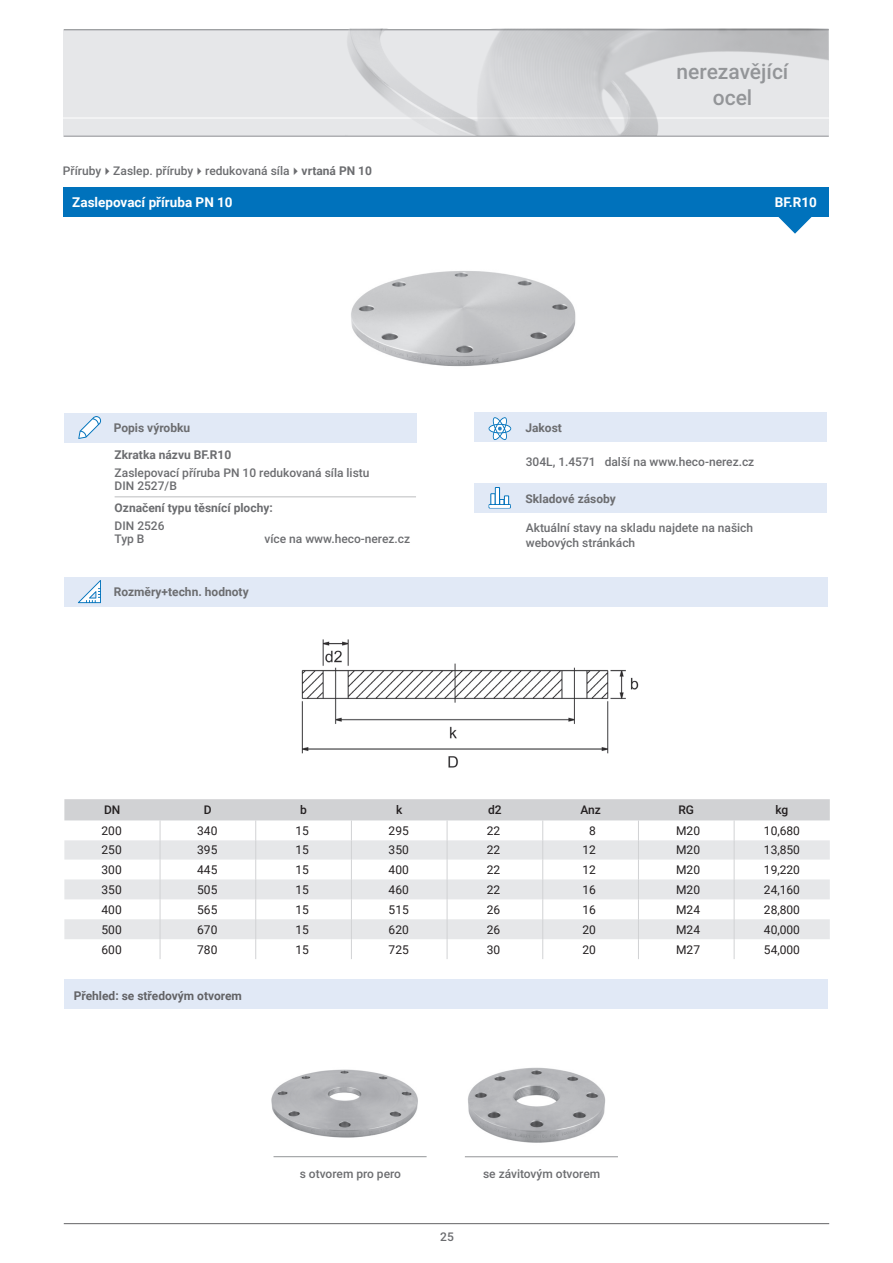
<style>
.page{position:relative;width:893px;height:1263px;background:#fff}
.page>*{position:absolute;margin:0;border:0;box-sizing:border-box;transform-origin:0 0}
.t1{font:500 21px/25.5px "Roboto";color:#939598;text-align:center}
.t2{font:700 13.5px "Roboto";color:#fff}
.t3{font:500 12px/13.5px "Roboto";color:#6c6d70}
.t4{font:12px "Roboto";color:#231f20}
.t5{font:700 12px "Roboto";color:#6c6d70}
.t6{font:700 12px "Roboto";color:#636366}
.t7{font:500 12px "Roboto";color:#231f20}
.s1{font-weight:700}
</style>
<div class="page">
<hr style="left:64px;top:1223px;width:765px;height:1px;background:#636366">
<div style="left:64px;top:30px;width:765px;height:106px;background:#e6e7e9"></div>
<hr style="left:0;top:118px;width:859px;height:1px;background:#fff">
<hr style="left:64px;top:136px;width:765px;height:1px;background:#939598">
<hr style="left:64px;top:30px;width:765px;height:1px;background:#939598">
<img style="left:345px;top:29px;width:484px;height:107px">
<svg style="left:778px;top:217px;width:34px;height:17px"></svg>
<img style="left:351px;top:271px;width:225px;height:96px">
<img style="left:301px;top:639px;width:337px;height:129px">
<div style="left:64px;top:187px;width:765px;height:30px;background:#0072bc"></div>
<div style="left:64px;top:577px;width:764px;height:30px;background:#e1e9f6"></div>
<div style="left:64px;top:413px;width:353px;height:30px;background:#e1e9f6"></div>
<div style="left:474px;top:412px;width:353px;height:30px;background:#e1e9f6"></div>
<div style="left:474px;top:483px;width:353px;height:30px;background:#e1e9f6"></div>
<div style="left:64px;top:979px;width:764px;height:30px;background:#e1e9f6"></div>
<img style="left:272px;top:1069px;width:146px;height:69px">
<img style="left:468px;top:1067px;width:138px;height:76px">
<svg style="left:78px;top:580px;width:23px;height:23px"></svg>
<svg style="left:78px;top:416px;width:23px;height:23px"></svg>
<svg style="left:488px;top:417px;width:23px;height:23px"></svg>
<svg style="left:489px;top:487px;width:22px;height:21px"></svg>
<svg style="left:491px;top:494px;width:4px;height:10px"></svg>
<svg style="left:64px;top:799px;width:766px;height:160px"></svg>
<hr style="left:115px;top:496px;width:301px;height:1px;background:#bcbdc0">
<hr style="left:274px;top:1156px;width:153px;height:1px;background:#939598">
<hr style="left:465px;top:1156px;width:153px;height:1px;background:#939598">
<h1 class="t1" style="left:677px;top:58px;width:113px">nerezavějící ocel</h1>
<p class="t3" style="left:63px;top:164px;width:311px">Příruby✔Zaslep. příruby✔redukovaná síla✔<span class="s1">vrtaná PN 10</span></p>
<p class="t2" style="left:72px;top:193px;width:162px">Zaslepovací příruba PN 10</p>
<p class="t2" style="left:775px;top:193px;width:44px">BF.R10</p>
<p class="t5" style="left:114px;top:420px;width:78px">Popis výrobku</p>
<p class="t5" style="left:525px;top:420px;width:38px">Jakost</p>
<p class="t5" style="left:526px;top:420px;width:55px">Werkstoff</p>
<p class="t5" style="left:115px;top:446px;width:118px">Zkratka názvu BF.R10</p>
<p class="t3" style="left:115px;top:465px;width:256px">Zaslepovací příruba PN 10 redukovaná síla listu<br>DIN 2527/B</p>
<p class="t5" style="left:115px;top:499px;width:160px">Označení typu těsnící plochy:</p>
<p class="t3" style="left:115px;top:518px;width:51px">DIN 2526<br>Typ B</p>
<p class="t3" style="left:264px;top:532px;width:147px">více na www.heco-nerez.cz</p>
<p class="t5" style="left:114px;top:583px;width:136px">Rozměry+techn. hodnoty</p>
<p class="t3" style="left:526px;top:454px;width:230px">304L, 1.4571 další na www.heco-nerez.cz</p>
<p class="t5" style="left:525px;top:490px;width:92px">Skladové zásoby</p>
<p class="t3" style="left:526px;top:520px;width:229px;line-height:15px">Aktuální stavy na skladu najdete na našich webových stránkách</p>
<p class="t7" style="left:104px;top:802px;width:18px">DN</p>
<p class="t7" style="left:204px;top:802px;width:9px">D</p>
<p class="t7" style="left:300px;top:802px;width:8px">b</p>
<p class="t7" style="left:396px;top:802px;width:8px">k</p>
<p class="t7" style="left:488px;top:802px;width:15px">d2</p>
<p class="t7" style="left:580px;top:802px;width:22px">Anz</p>
<p class="t7" style="left:678px;top:802px;width:17px">RG</p>
<p class="t7" style="left:775px;top:802px;width:14px">kg</p>
<p class="t4" style="left:102px;top:822px;width:22px">200</p>
<p class="t4" style="left:197px;top:822px;width:22px">340</p>
<p class="t4" style="left:295px;top:822px;width:15px">15</p>
<p class="t4" style="left:389px;top:822px;width:22px">295</p>
<p class="t4" style="left:487px;top:822px;width:15px">22</p>
<p class="t4" style="left:589px;top:822px;width:8px">8</p>
<p class="t4" style="left:676px;top:822px;width:25px">M20</p>
<p class="t4" style="left:764px;top:822px;width:38px">10,680</p>
<p class="t4" style="left:102px;top:842px;width:22px">250</p>
<p class="t4" style="left:197px;top:842px;width:22px">395</p>
<p class="t4" style="left:295px;top:842px;width:15px">15</p>
<p class="t4" style="left:389px;top:842px;width:22px">350</p>
<p class="t4" style="left:487px;top:842px;width:15px">22</p>
<p class="t4" style="left:582px;top:842px;width:15px">12</p>
<p class="t4" style="left:676px;top:842px;width:25px">M20</p>
<p class="t4" style="left:764px;top:842px;width:38px">13,850</p>
<p class="t4" style="left:102px;top:861px;width:22px">300</p>
<p class="t4" style="left:197px;top:861px;width:22px">445</p>
<p class="t4" style="left:295px;top:861px;width:15px">15</p>
<p class="t4" style="left:389px;top:861px;width:22px">400</p>
<p class="t4" style="left:487px;top:861px;width:15px">22</p>
<p class="t4" style="left:582px;top:861px;width:15px">12</p>
<p class="t4" style="left:676px;top:861px;width:25px">M20</p>
<p class="t4" style="left:764px;top:861px;width:38px">19,220</p>
<p class="t4" style="left:102px;top:881px;width:22px">350</p>
<p class="t4" style="left:197px;top:881px;width:22px">505</p>
<p class="t4" style="left:295px;top:881px;width:15px">15</p>
<p class="t4" style="left:389px;top:881px;width:22px">460</p>
<p class="t4" style="left:487px;top:881px;width:15px">22</p>
<p class="t4" style="left:582px;top:881px;width:15px">16</p>
<p class="t4" style="left:676px;top:881px;width:25px">M20</p>
<p class="t4" style="left:764px;top:881px;width:38px">24,160</p>
<p class="t4" style="left:102px;top:901px;width:22px">400</p>
<p class="t4" style="left:197px;top:901px;width:22px">565</p>
<p class="t4" style="left:295px;top:901px;width:15px">15</p>
<p class="t4" style="left:389px;top:901px;width:22px">515</p>
<p class="t4" style="left:487px;top:901px;width:15px">26</p>
<p class="t4" style="left:582px;top:901px;width:15px">16</p>
<p class="t4" style="left:676px;top:901px;width:25px">M24</p>
<p class="t4" style="left:764px;top:901px;width:38px">28,800</p>
<p class="t4" style="left:102px;top:921px;width:22px">500</p>
<p class="t4" style="left:197px;top:921px;width:22px">670</p>
<p class="t4" style="left:295px;top:921px;width:15px">15</p>
<p class="t4" style="left:389px;top:921px;width:22px">620</p>
<p class="t4" style="left:487px;top:921px;width:15px">26</p>
<p class="t4" style="left:582px;top:921px;width:15px">20</p>
<p class="t4" style="left:676px;top:921px;width:25px">M24</p>
<p class="t4" style="left:764px;top:921px;width:38px">40,000</p>
<p class="t4" style="left:102px;top:941px;width:22px">600</p>
<p class="t4" style="left:197px;top:941px;width:22px">780</p>
<p class="t4" style="left:295px;top:941px;width:15px">15</p>
<p class="t4" style="left:389px;top:941px;width:22px">725</p>
<p class="t4" style="left:487px;top:941px;width:15px">30</p>
<p class="t4" style="left:582px;top:941px;width:15px">20</p>
<p class="t4" style="left:676px;top:941px;width:25px">M27</p>
<p class="t4" style="left:764px;top:941px;width:38px">54,000</p>
<p class="t6" style="left:74px;top:987px;width:170px">Přehled: se středovým otvorem</p>
<p class="t3" style="left:300px;top:1167px;width:103px">s otvorem pro pero</p>
<p class="t3" style="left:483px;top:1167px;width:119px">se závitovým otvorem</p>
<p class="t3" style="left:440px;top:1230px;width:15px">25</p>
</div>
